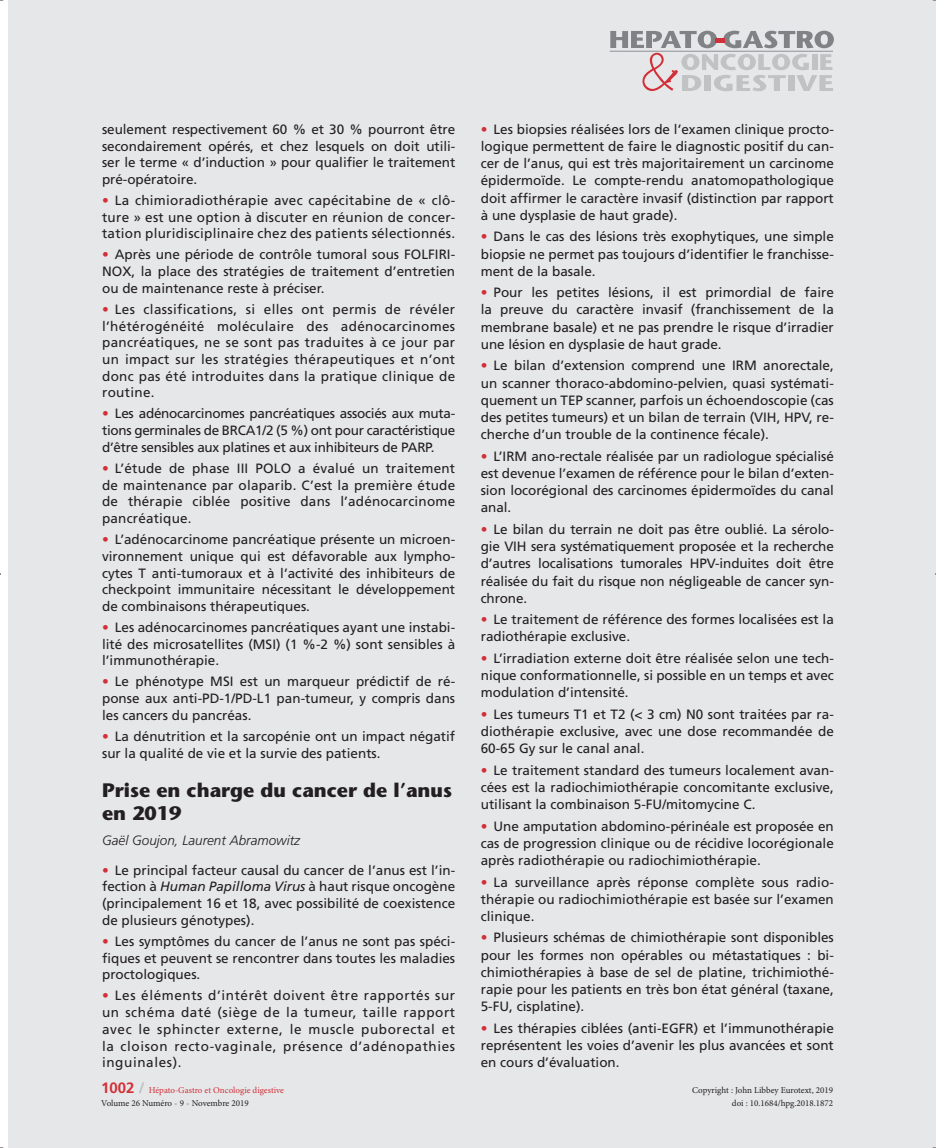
<style>
.page{position:relative;width:936px;height:1148px;background:#fff}
.page>*{position:absolute;margin:0;border:0;box-sizing:border-box;transform-origin:0 0}
.t1{font:700 19.5px/22.8px "Stone Sans";color:#231f20}
.t2{font:13.5px/17.2px "Frutiger";color:#231f20;text-align:justify}
.t3{font:italic 300 13.5px "Frutiger";color:#231f20}
.t4{font:9px "Minion Pro";color:#231f20}
.t5{font:9px "Minion Pro";color:#d23038}
.s1{color:#d23038}
.s2{font-style:italic}
.s3{font-family:"Frutiger";font-weight:700;font-size:15px}
.s4{font-family:"Frutiger";font-weight:700;font-size:15px;color:#bcbdc0}
.s5{color:#bcbdc0}
</style>
<div class="page">
<div style="left:8px;top:0;width:927px;height:1148px;background:#e6e7e9"></div>
<hr style="left:609px;top:51px;width:223px;height:1px;background:#8f9194">
<svg style="left:610px;top:31px;width:223px;height:60px"></svg>
<div style="left:715px;top:38px;width:9px;height:5px;background:#d23038"></div>
<svg style="left:935px;top:566px;width:1px;height:16px"></svg>
<p class="t2" style="left:102px;top:122px;width:354px;line-height:16.8px">seulement respectivement 60 % et 30 % pourront être secondairement opérés, et chez lesquels on doit utili&shy;ser le terme « d’induction » pour qualifier le traitement pré-opératoire.</p>
<p class="t2" style="left:102px;top:193px;width:354px;line-height:16.8px"><span class="s1">•</span> La chimioradiothérapie avec capécitabine de « clô&shy;ture » est une option à discuter en réunion de concer&shy;tation pluridisciplinaire chez des patients sélectionnés.</p>
<p class="t2" style="left:102px;top:247px;width:354px;line-height:16.8px"><span class="s1">•</span> Après une période de contrôle tumoral sous FOLFIRI-NOX, la place des stratégies de traitement d’entretien ou de maintenance reste à préciser.</p>
<p class="t2" style="left:102px;top:302px;width:354px;line-height:16.8px"><span class="s1">•</span> Les classifications, si elles ont permis de révéler l’hétérogénéité moléculaire des adénocarcinomes pancréatiques, ne se sont pas traduites à ce jour par un impact sur les stratégies thérapeutiques et n’ont donc pas été introduites dans la pratique clinique de routine.</p>
<p class="t2" style="left:102px;top:406px;width:354px;line-height:16.8px"><span class="s1">•</span> Les adénocarcinomes pancréatiques associés aux muta&shy;tions germinales de BRCA1/2 (5 %) ont pour caractéristique d’être sensibles aux platines et aux inhibiteurs de PARP.</p>
<p class="t2" style="left:102px;top:461px;width:354px;line-height:16.8px"><span class="s1">•</span> L’étude de phase III POLO a évalué un traitement de maintenance par olaparib. C’est la première étude de thérapie ciblée positive dans l’adénocarcinome pancréatique.</p>
<p class="t2" style="left:102px;top:532px;width:354px;line-height:16.8px"><span class="s1">•</span> L’adénocarcinome pancréatique présente un microen&shy;vironnement unique qui est défavorable aux lympho&shy;cytes T anti-tumoraux et à l’activité des inhibiteurs de checkpoint immunitaire nécessitant le développement de combinaisons thérapeutiques.</p>
<p class="t2" style="left:102px;top:620px;width:354px;line-height:16.8px"><span class="s1">•</span> Les adénocarcinomes pancréatiques ayant une instabi&shy;lité des microsatellites (MSI) (1 %-2 %) sont sensibles à l’immunothérapie.</p>
<p class="t2" style="left:102px;top:674px;width:354px;line-height:16.8px"><span class="s1">•</span> Le phénotype MSI est un marqueur prédictif de ré&shy;ponse aux anti-PD-1/PD-L1 pan-tumeur, y compris dans les cancers du pancréas.</p>
<p class="t2" style="left:102px;top:729px;width:354px;line-height:16.8px"><span class="s1">•</span> La dénutrition et la sarcopénie ont un impact négatif sur la qualité de vie et la survie des patients.</p>
<h1 class="t1" style="left:102px;top:781px;width:351px">Prise en charge du cancer de l’anus en 2019</h1>
<p class="t3" style="left:102px;top:835px;width:200px">Gaël Goujon, Laurent Abramowitz</p>
<p class="t2" style="left:102px;top:863px;width:354px;line-height:16.8px"><span class="s1">•</span> Le principal facteur causal du cancer de l’anus est l’in&shy;fection à <span class="s2">Human Papilloma Virus</span> à haut risque oncogène (principalement 16 et 18, avec possibilité de coexistence de plusieurs génotypes).</p>
<p class="t2" style="left:102px;top:934px;width:354px;line-height:16.8px"><span class="s1">•</span> Les symptômes du cancer de l’anus ne sont pas spéci&shy;fiques et peuvent se rencontrer dans toutes les maladies proctologiques.</p>
<p class="t2" style="left:102px;top:988px;width:354px;line-height:16.8px"><span class="s1">•</span> Les éléments d’intérêt doivent être rapportés sur un schéma daté (siège de la tumeur, taille rapport avec le sphincter externe, le muscle puborectal et la cloison recto-vaginale, présence d’adénopathies inguinales).</p>
<p class="t2" style="left:480px;top:122px;width:354px"><span class="s1">•</span> Les biopsies réalisées lors de l’examen clinique procto&shy;logique permettent de faire le diagnostic positif du can&shy;cer de l’anus, qui est très majoritairement un carcinome épidermoïde. Le compte-rendu anatomopathologique doit affirmer le caractère invasif (distinction par rapport à une dysplasie de haut grade).</p>
<p class="t2" style="left:480px;top:229px;width:354px"><span class="s1">•</span> Dans le cas des lésions très exophytiques, une simple biopsie ne permet pas toujours d’identifier le franchisse&shy;ment de la basale.</p>
<p class="t2" style="left:480px;top:285px;width:354px"><span class="s1">•</span> Pour les petites lésions, il est primordial de faire la preuve du caractère invasif (franchissement de la membrane basale) et ne pas prendre le risque d’irradier une lésion en dysplasie de haut grade.</p>
<p class="t2" style="left:480px;top:358px;width:354px"><span class="s1">•</span> Le bilan d’extension comprend une IRM anorectale, un scanner thoraco-abdomino-pelvien, quasi systémati&shy;quement un TEP scanner, parfois un échoendoscopie (cas des petites tumeurs) et un bilan de terrain (VIH, HPV, re&shy;cherche d’un trouble de la continence fécale).</p>
<p class="t2" style="left:480px;top:448px;width:354px"><span class="s1">•</span> L’IRM ano-rectale réalisée par un radiologue spécialisé est devenue l’examen de référence pour le bilan d’exten&shy;sion locorégional des carcinomes épidermoïdes du canal anal.</p>
<p class="t2" style="left:480px;top:522px;width:354px"><span class="s1">•</span> Le bilan du terrain ne doit pas être oublié. La sérolo&shy;gie VIH sera systématiquement proposée et la recherche d’autres localisations tumorales HPV-induites doit être réalisée du fait du risque non négligeable de cancer syn&shy;chrone.</p>
<p class="t2" style="left:480px;top:612px;width:354px"><span class="s1">•</span> Le traitement de référence des formes localisées est la radiothérapie exclusive.</p>
<p class="t2" style="left:480px;top:651px;width:354px"><span class="s1">•</span> L’irradiation externe doit être réalisée selon une tech&shy;nique conformationnelle, si possible en un temps et avec modulation d’intensité.</p>
<p class="t2" style="left:480px;top:707px;width:354px"><span class="s1">•</span> Les tumeurs T1 et T2 (&lt; 3 cm) N0 sont traitées par ra&shy;diothérapie exclusive, avec une dose recommandée de 60-65 Gy sur le canal anal.</p>
<p class="t2" style="left:480px;top:762px;width:354px"><span class="s1">•</span> Le traitement standard des tumeurs localement avan&shy;cées est la radiochimiothérapie concomitante exclusive, utilisant la combinaison 5-FU/mitomycine C.</p>
<p class="t2" style="left:480px;top:818px;width:354px"><span class="s1">•</span> Une amputation abdomino-périnéale est proposée en cas de progression clinique ou de récidive locorégionale après radiothérapie ou radiochimiothérapie.</p>
<p class="t2" style="left:480px;top:874px;width:354px"><span class="s1">•</span> La surveillance après réponse complète sous radio&shy;thérapie ou radiochimiothérapie est basée sur l’examen clinique.</p>
<p class="t2" style="left:480px;top:930px;width:354px"><span class="s1">•</span> Plusieurs schémas de chimiothérapie sont disponibles pour les formes non opérables ou métastatiques : bi&shy;chimiothérapies à base de sel de platine, trichimiothé&shy;rapie pour les patients en très bon état général (taxane, 5-FU, cisplatine).</p>
<p class="t2" style="left:480px;top:1021px;width:354px"><span class="s1">•</span> Les thérapies ciblées (anti-EGFR) et l’immunothérapie représentent les voies d’avenir les plus avancées et sont en cours d’évaluation.</p>
<p class="t5" style="left:101px;top:1086px;width:184px"><span class="s3">1002</span> <span class="s4">/</span> Hépato-Gastro et Oncologie digestive</p>
<p class="t4" style="left:692px;top:1086px;width:142px">Copyright : John Libbey Eurotext, 2019</p>
<p class="t4" style="left:101px;top:1099px;width:149px">Volume 26 Numéro <span class="s5">•</span> 9 <span class="s5">•</span> Novembre 2019</p>
<p class="t4" style="left:732px;top:1099px;width:102px">doi : 10.1684/hpg.2018.1872</p>
</div>
